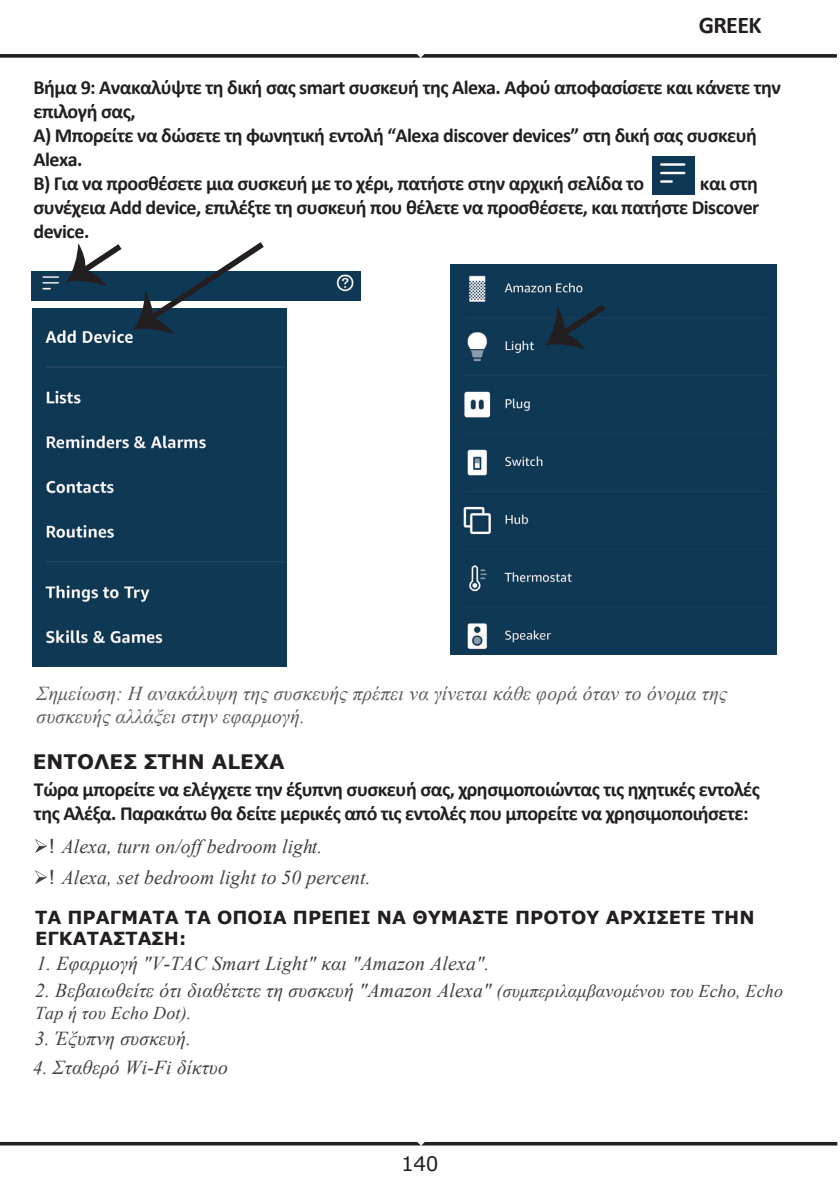
<style>
.page{position:relative;width:840px;height:1191px;background:#fff}
.page>*{position:absolute;margin:0;border:0;box-sizing:border-box;transform-origin:0 0}
.t1{font:700 24px "Calibri";letter-spacing:-.025em;color:#231f20}
.t2{font:700 20px/24px "Calibri";letter-spacing:-.025em;color:#231f20}
.t3{font:700 20px "Verdana";color:#231f20}
.t4{font:20px "Verdana";color:#231f20}
.t5{font:italic 19.6px/31.2px "Times New Roman";letter-spacing:.01em;color:#414040}
.t6{font:italic 19.6px/23.6px "Times New Roman";letter-spacing:.01em;color:#5a5a5a}
.t7{font:700 18px/21.6px "Verdana";color:#231f20}
.t8{font:italic 18px "Times New Roman";letter-spacing:.01em;color:#414040}
.s1{font-family:"Arial";font-style:normal}
.s2{font-size:18px}
</style>
<div class="page">
<div style="left:450px;top:264px;width:326px;height:390px;background:#0e3854"></div>
<svg style="left:545px;top:299px;width:66px;height:50px"></svg>
<svg style="left:0;top:54px;width:836px;height:4px"></svg>
<hr style="left:0;top:1142px;width:836px;height:3px;background:#231f20">
<img style="left:652px;top:156px;width:42px;height:38px">
<img style="left:31px;top:272px;width:329px;height:29px">
<img style="left:32px;top:309px;width:254px;height:357px">
<svg style="left:66px;top:242px;width:204px;height:92px"></svg>
<svg style="left:35px;top:839px;width:12px;height:14px"></svg>
<svg style="left:35px;top:870px;width:12px;height:14px"></svg>
<p class="t1" style="left:698px;top:8px;width:64px">GREEK</p>
<p class="t2" style="left:33px;top:75px;width:748px">Βήμα 9: Ανακαλύψτε τη δική σας smart συσκευή της Alexa. Αφού αποφασίσετε και κάνετε την επιλογή σας,<br>A) Μπορείτε να δώσετε τη φωνητική εντολή “Alexa discover devices” στη δική σας συσκευή Alexa.<br>B) Για να προσθέσετε μια συσκευή με το χέρι, πατήστε στην αρχική σελίδα το</p>
<p class="t2" style="left:33px;top:171px;width:727px;text-align:justify;text-indent:666px">και στη συνέχεια Add device, επιλέξτε τη συσκευή που θέλετε να προσθέσετε, και πατήστε Discover device.</p>
<p class="t6" style="left:36px;top:681px;width:691px">Σημείωση: Η ανακάλυψη της συσκευής πρέπει να γίνεται κάθε φορά όταν το όνομα της συσκευής αλλάξει στην εφαρμογή.</p>
<p class="t3" style="left:33px;top:747px;width:253px">ΕΝΤΟΛΕΣ ΣΤΗΝ ALEXA</p>
<p class="t2" style="left:34px;top:777px;width:727px">Τώρα μπορείτε να ελέγχετε την έξυπνη συσκευή σας, χρησιμοποιώντας τις ηχητικές εντολές της Αλέξα. Παρακάτω θα δείτε μερικές από τις εντολές που μπορείτε να χρησιμοποιήσετε:</p>
<p class="t5" style="left:49px;top:830px;width:323px"><span class="s1">!</span> Alexa, turn on/off bedroom light.<br><span class="s1">!</span> Alexa, set bedroom light to 50 percent.</p>
<p class="t7" style="left:35px;top:906px;width:720px">ΤΑ ΠΡΑΓΜΑΤΑ ΤΑ ΟΠΟΙΑ ΠΡΕΠΕΙ ΝΑ ΘΥΜΑΣΤΕ ΠΡΟΤΟΥ ΑΡΧΙΣΕΤΕ ΤΗΝ<br>ΕΓΚΑΤΑΣΤΑΣΗ:</p>
<p class="t5" style="left:36px;top:947px;width:454px">1. Εφαρμογή "V-TAC Smart Light" και "Amazon Alexa".</p>
<p class="t5" style="left:35px;top:974px;width:749px">2. Βεβαιωθείτε ότι διαθέτετε τη συσκευή "Amazon Alexa" <span class="s2">(συμπεριλαμβανομένου του Echo, Echo</span></p>
<p class="t8" style="left:35px;top:1000px;width:158px">Tap ή του Echo Dot).</p>
<p class="t5" style="left:33px;top:1051px;width:197px">4. Σταθερό Wi-Fi δίκτυο</p>
<p class="t5" style="left:35px;top:1022px;width:158px">3. Έξυπνη συσκευή.</p>
<p class="t4" style="left:401px;top:1149px;width:39px">140</p>
</div>
